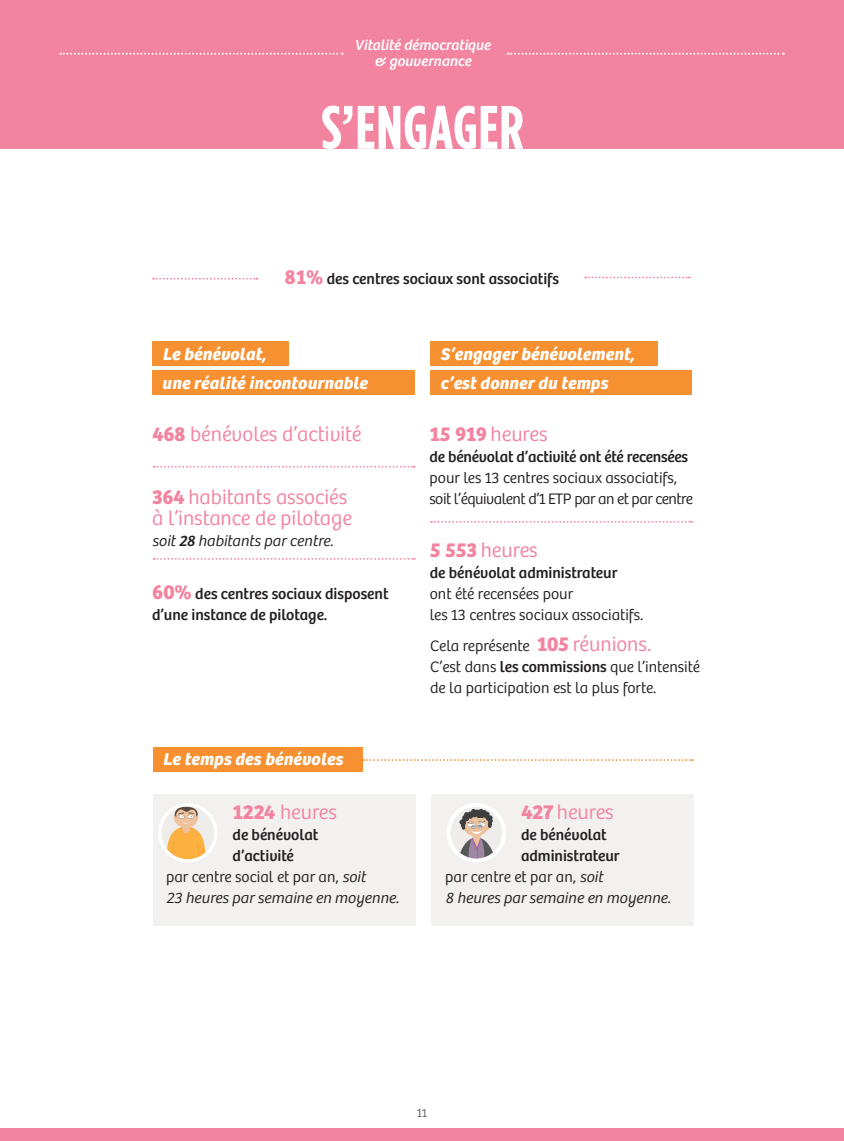
<style>
.page{position:relative;width:844px;height:1141px;background:#fff}
.page>*{position:absolute;margin:0;border:0;box-sizing:border-box;transform-origin:0 0}
.GRAND_TITRE_RUBRIQUE{font:700 61.25px "Gotham Condensed";letter-spacing:.01em;color:#fff}
.align_gauche{font:300 21px/21px "Bree";color:#f384a0}
.t1{font:italic 700 17.5px "Bree";letter-spacing:.01em;color:#fff}
.align_gauche-2{font:300 15.75px/21px "Bree";color:#231f20}
.align_gauche-3{font:15.75px/21px "Bree";color:#231f20}
.align_gauche-4{font:italic 300 15.75px/21px "Bree";color:#231f20}
.align_gauche-5{font:300 15.75px/21px "Bree";letter-spacing:-.02em;color:#231f20}
.t2{font:italic 14.88px/15.8px "Bree";color:#fff;text-align:center}
.t3{font:300 12.25px "Bree";color:#57585a}
.s1{font-weight:700;font-size:21px;color:#f384a0}
.s2{font-weight:700}
.s3{font-weight:400}
.s4{font-size:21px;color:#f384a0}
.s5{font-style:normal}
</style>
<div class="page">
<div style="left:0;top:0;width:843px;height:149px;background:#f384a0"></div>
<div style="left:0;top:1128px;width:843px;height:13px;background:#f384a0"></div>
<svg style="left:60px;top:53px;width:282px;height:2px"></svg>
<svg style="left:507px;top:53px;width:276px;height:2px"></svg>
<div style="left:152px;top:342px;width:137px;height:24px;background:#f69030"></div>
<div style="left:152px;top:370px;width:262px;height:25px;background:#f69030"></div>
<div style="left:430px;top:342px;width:228px;height:24px;background:#f69030"></div>
<div style="left:430px;top:370px;width:261px;height:25px;background:#f69030"></div>
<svg style="left:431px;top:521px;width:261px;height:2px"></svg>
<svg style="left:154px;top:466px;width:261px;height:2px"></svg>
<svg style="left:154px;top:558px;width:261px;height:2px"></svg>
<svg style="left:153px;top:278px;width:104px;height:2px"></svg>
<svg style="left:585px;top:277px;width:104px;height:1px"></svg>
<div style="left:153px;top:795px;width:262px;height:131px;background:#f2f1f0"></div>
<div style="left:431px;top:795px;width:262px;height:131px;background:#f2f1f0"></div>
<svg style="left:363px;top:759px;width:329px;height:2px"></svg>
<div style="left:153px;top:747px;width:209px;height:25px;background:#f69030"></div>
<svg style="left:448px;top:805px;width:56px;height:56px"></svg>
<svg style="left:458px;top:809px;width:37px;height:52px"></svg>
<div style="left:446px;top:803px;width:60px;height:59px;border:4px solid #fff;border-radius:50%"></div>
<svg style="left:160px;top:805px;width:56px;height:56px"></svg>
<svg style="left:166px;top:807px;width:40px;height:54px"></svg>
<div style="left:158px;top:803px;width:59px;height:59px;border:3px solid #fff;border-radius:50%"></div>
<p class="t2" style="left:354px;top:38px;width:137px">Vitalité démocratique &amp; gouvernance</p>
<p class="GRAND_TITRE_RUBRIQUE" style="left:321px;top:93px;width:204px">S’ENGAGER</p>
<p class="align_gauche-3" style="left:284px;top:268px;width:276px"><span class="s1">81%</span> des centres sociaux sont associatifs</p>
<p class="t1" style="left:162px;top:344px;width:105px">Le bénévolat,</p>
<p class="t1" style="left:162px;top:373px;width:207px">une réalité incontournable</p>
<p class="t1" style="left:440px;top:344px;width:196px">S’engager bénévolement,</p>
<p class="t1" style="left:440px;top:373px;width:169px">c’est donner du temps</p>
<p class="align_gauche" style="left:152px;top:424px;width:211px"><span class="s2">468</span> bénévoles d’activité</p>
<p class="align_gauche" style="left:429px;top:424px;width:119px"><span class="s2">15 919</span> heures</p>
<p class="align_gauche-5" style="left:429px;top:447px;width:265px"><span class="s3">de bénévolat d’activité ont été recensées </span>pour les 13 centres sociaux associatifs, soit l’équivalent d’1 ETP par an et par centre</p>
<p class="align_gauche" style="left:429px;top:539px;width:109px"><span class="s2">5 553</span> heures</p>
<p class="align_gauche-2" style="left:429px;top:562px;width:215px"><span class="s3">de bénévolat administrateur<br></span>ont été recensées pour<br>les 13 centres sociaux associatifs.</p>
<p class="align_gauche-2" style="left:430px;top:636px;width:223px">Cela représente <span class="s1">105</span> <span class="s4">réunions.</span></p>
<p class="align_gauche-2" style="left:430px;top:657px;width:271px">C’est dans <span class="s3">les commissions</span> que l’intensité de la participation est la plus forte.</p>
<p class="align_gauche" style="left:152px;top:487px;width:201px"><span class="s2">364</span> habitants associés à l’instance de pilotage</p>
<p class="align_gauche-4" style="left:152px;top:531px;width:183px">soit <span class="s3">28</span> habitants par centre.</p>
<p class="align_gauche-3" style="left:152px;top:583px;width:238px"><span class="s1">60%</span> des centres sociaux disposent d’une instance de pilotage.</p>
<p class="t1" style="left:163px;top:749px;width:181px">Le temps des bénévoles</p>
<p class="align_gauche" style="left:232px;top:802px;width:106px"><span class="s2">1224</span> heures</p>
<p class="align_gauche-3" style="left:232px;top:824px;width:87px">de bénévolat d’activité</p>
<p class="align_gauche-4" style="left:166px;top:867px;width:234px"><span class="s5">par centre social et par an,</span> soit<br>23 heures par semaine en moyenne.</p>
<p class="align_gauche" style="left:521px;top:802px;width:94px"><span class="s2">427</span> heures</p>
<p class="align_gauche-3" style="left:521px;top:824px;width:100px">de bénévolat administrateur</p>
<p class="align_gauche-4" style="left:445px;top:867px;width:227px"><span class="s5">par centre et par an,</span> soit<br>8 heures par semaine en moyenne.</p>
<p class="t3" style="left:416px;top:1106px;width:12px">11</p>
</div>
